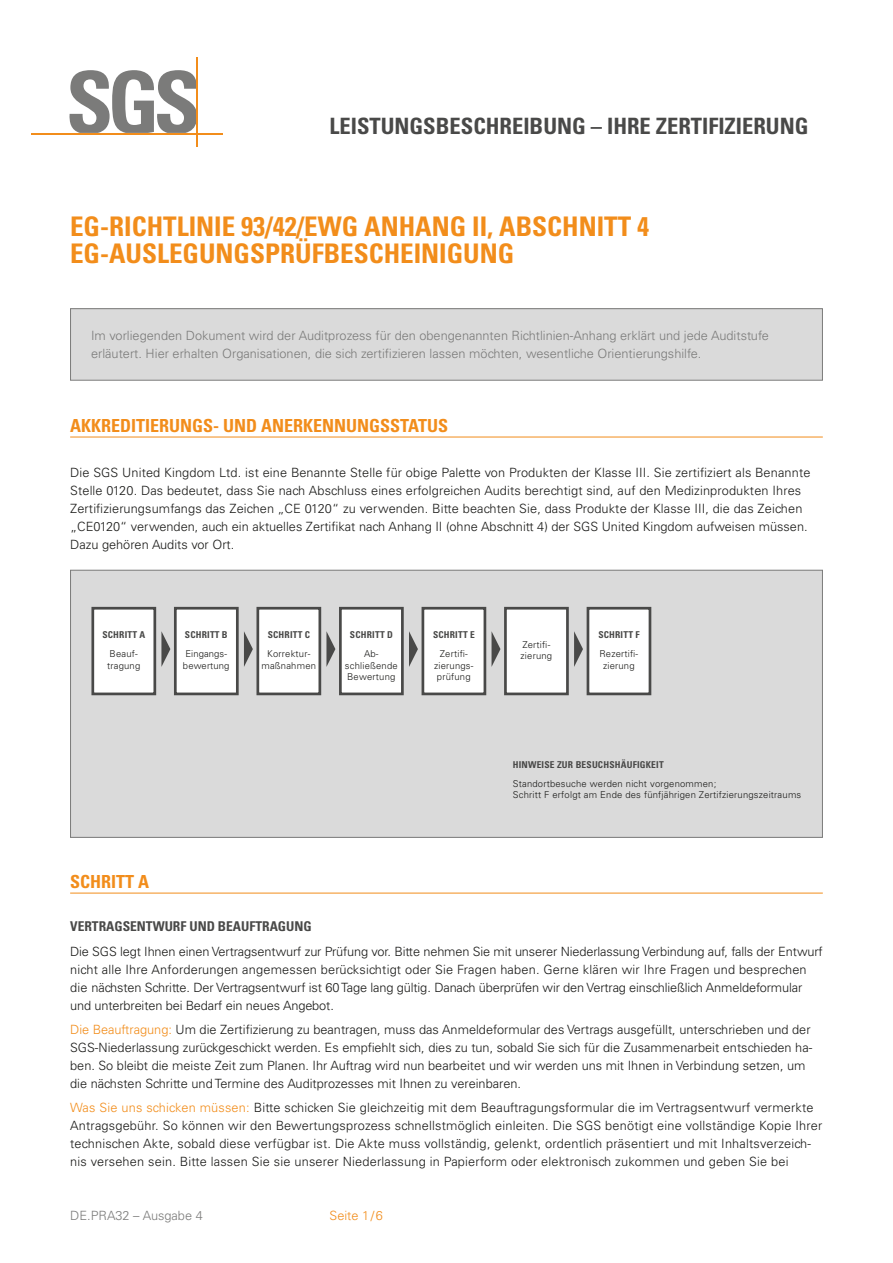
<style>
.page{position:relative;width:893px;height:1263px;background:#fff}
.page>*{position:absolute;margin:0;border:0;box-sizing:border-box;transform-origin:0 0}
.t1{font:700 condensed 27px/27px "Univers LT Std";color:#f28d1b}
.t2{font:700 condensed 22.5px "Univers LT Std";color:#494948}
.t3{font:700 condensed 18px "Univers LT Std";color:#f28d1b}
.t4{font:700 condensed 13.5px "Univers LT Std";color:#494948}
.t5{font:300 12.75px/18px "Univers LT Std";color:#1a1a18}
.t6{font:300 12.75px/18px "Univers LT Std";color:#7b7b7a}
.t7{font:300 12.75px "Univers LT Std";color:#f28d1b}
.t8{font:300 9.45px/11.4px "Univers LT Std";letter-spacing:.02em;color:#1a1a18}
.t9{font:700 condensed 9.45px "Univers LT Std";letter-spacing:.02em;color:#494948}
.s1{color:#f28d1b}
</style>
<div class="page">
<svg style="left:69px;top:70px;width:128px;height:63px"></svg>
<hr style="left:31px;top:133px;width:191px;height:1px;background:#f28d1b">
<hr style="left:197px;top:58px;width:1px;height:89px;background:#f28d1b">
<hr style="left:70px;top:437px;width:753px;height:1px;background:#f28d1b">
<hr style="left:70px;top:893px;width:753px;height:1px;background:#f28d1b">
<div style="left:71px;top:309px;width:751px;height:71px;background:#dadada"></div>
<div style="left:70px;top:308px;width:753px;height:73px;border:1px solid #7b7b7a"></div>
<div style="left:71px;top:570px;width:751px;height:267px;background:#dadada"></div>
<div style="left:93px;top:608px;width:62px;height:86px;background:#fff"></div>
<div style="left:91px;top:607px;width:65px;height:88px;border:3px solid #494948"></div>
<div style="left:175px;top:608px;width:62px;height:86px;background:#fff"></div>
<div style="left:174px;top:607px;width:65px;height:88px;border:3px solid #494948"></div>
<div style="left:258px;top:608px;width:62px;height:86px;background:#fff"></div>
<div style="left:256px;top:607px;width:65px;height:88px;border:3px solid #494948"></div>
<div style="left:340px;top:608px;width:62px;height:86px;background:#fff"></div>
<div style="left:339px;top:607px;width:65px;height:88px;border:3px solid #494948"></div>
<div style="left:423px;top:608px;width:62px;height:86px;background:#fff"></div>
<div style="left:422px;top:607px;width:64px;height:88px;border:3px solid #494948"></div>
<div style="left:505px;top:608px;width:62px;height:86px;background:#fff"></div>
<div style="left:504px;top:607px;width:65px;height:88px;border:3px solid #494948"></div>
<svg style="left:161px;top:631px;width:9px;height:36px"></svg>
<svg style="left:244px;top:631px;width:9px;height:36px"></svg>
<svg style="left:326px;top:631px;width:9px;height:36px"></svg>
<svg style="left:409px;top:631px;width:9px;height:36px"></svg>
<svg style="left:492px;top:632px;width:8px;height:34px"></svg>
<svg style="left:574px;top:631px;width:9px;height:36px"></svg>
<div style="left:588px;top:608px;width:62px;height:86px;background:#fff"></div>
<div style="left:587px;top:607px;width:64px;height:88px;border:3px solid #494948"></div>
<div style="left:70px;top:570px;width:753px;height:268px;border:1px solid #7b7b7a"></div>
<h2 class="t2" style="left:330px;top:112px;width:480px">LEISTUNGSBESCHREIBUNG – IHRE ZERTIFIZIERUNG</h2>
<h1 class="t1" style="left:70px;top:213px;width:580px">EG-RICHTLINIE 93/42/EWG ANHANG II, ABSCHNITT 4<br>EG-AUSLEGUNGSPRÜFBESCHEINIGUNG</h1>
<p class="t6" style="left:91px;top:327px;width:679px">Im vorliegenden Dokument wird der Auditprozess für den obengenannten Richtlinien-Anhang erklärt und jede Auditstufe erläutert. Hier erhalten Organisationen, die sich zertifizieren lassen möchten, wesentliche Orientierungshilfe.</p>
<h3 class="t3" style="left:70px;top:415px;width:379px">AKKREDITIERUNGS- UND ANERKENNUNGSSTATUS</h3>
<p class="t5" style="left:70px;top:464px;width:742px">Die SGS United Kingdom Ltd. ist eine Benannte Stelle für obige Palette von Produkten der Klasse III. Sie zertifiziert als Benannte Stelle 0120. Das bedeutet, dass Sie nach Abschluss eines erfolgreichen Audits berechtigt sind, auf den Medizinprodukten Ihres Zertifizierungsumfangs das Zeichen „CE 0120“ zu verwenden. Bitte beachten Sie, dass Produkte der Klasse III, die das Zeichen „CE0120“ verwenden, auch ein aktuelles Zertifikat nach Anhang II (ohne Abschnitt 4) der SGS United Kingdom aufweisen müssen.<br>Dazu gehören Audits vor Ort.</p>
<p class="t9" style="left:102px;top:629px;width:44px">SCHRITT A</p>
<p class="t8" style="left:107px;top:648px;width:35px">Beauf&shy;tragung</p>
<p class="t9" style="left:185px;top:629px;width:44px">SCHRITT B</p>
<p class="t8" style="left:183px;top:648px;width:48px">Eingangs&shy;bewertung</p>
<p class="t9" style="left:268px;top:629px;width:44px">SCHRITT C</p>
<p class="t8" style="left:261px;top:648px;width:56px;text-align:center">Korrektur&shy;maßnahmen</p>
<p class="t9" style="left:350px;top:629px;width:44px">SCHRITT D</p>
<p class="t8" style="left:345px;top:648px;width:54px;text-align:center">Ab&shy;schließende<br>Bewertung</p>
<p class="t9" style="left:433px;top:629px;width:43px">SCHRITT E</p>
<p class="t8" style="left:434px;top:648px;width:41px;text-align:center">Zertifi&shy;zierungs&shy;prüfung</p>
<p class="t8" style="left:521px;top:639px;width:33px">Zertifi&shy;zierung</p>
<p class="t9" style="left:598px;top:629px;width:43px">SCHRITT F</p>
<p class="t8" style="left:599px;top:648px;width:40px;text-align:center">Rezertifi&shy;zierung</p>
<p class="t9" style="left:513px;top:759px;width:152px">HINWEISE ZUR BESUCHSHÄUFIGKEIT</p>
<p class="t8" style="left:513px;top:778px;width:290px">Standortbesuche werden nicht vorgenommen;<br>Schritt F erfolgt am Ende des fünfjährigen Zertifzierungszeitraums</p>
<h3 class="t3" style="left:70px;top:871px;width:81px">SCHRITT A</h3>
<p class="t4" style="left:70px;top:918px;width:243px">VERTRAGSENTWURF UND BEAUFTRAGUNG</p>
<p class="t5" style="left:70px;top:942px;width:754px">Die SGS legt Ihnen einen Vertragsentwurf zur Prüfung vor. Bitte nehmen Sie mit unserer Niederlassung Verbindung auf, falls der Entwurf nicht alle Ihre Anforderungen angemessen berücksichtigt oder Sie Fragen haben. Gerne klären wir Ihre Fragen und besprechen die nächsten Schritte. Der Vertragsentwurf ist 60 Tage lang gültig. Danach überprüfen wir den Vertrag einschließlich Anmeldeformular und unterbreiten bei Bedarf ein neues Angebot.</p>
<p class="t5" style="left:70px;top:1020px;width:744px"><span class="s1">Die Beauftragung:</span> Um die Zertifizierung zu beantragen, muss das Anmeldeformular des Vertrags ausgefüllt, unterschrieben und der SGS-Niederlassung zurückgeschickt werden. Es empfiehlt sich, dies zu tun, sobald Sie sich für die Zusammenarbeit entschieden ha&shy;ben. So bleibt die meiste Zeit zum Planen. Ihr Auftrag wird nun bearbeitet und wir werden uns mit Ihnen in Verbindung setzen, um die nächsten Schritte und Termine des Auditprozesses mit Ihnen zu vereinbaren.</p>
<p class="t5" style="left:70px;top:1098px;width:754px"><span class="s1">Was Sie uns schicken müssen:</span> Bitte schicken Sie gleichzeitig mit dem Beauftragungsformular die im Vertragsentwurf vermerkte Antragsgebühr. So können wir den Bewertungsprozess schnellstmöglich einleiten. Die SGS benötigt eine vollständige Kopie Ihrer technischen Akte, sobald diese verfügbar ist. Die Akte muss vollständig, gelenkt, ordentlich präsentiert und mit Inhaltsverzeich&shy;nis versehen sein. Bitte lassen Sie sie unserer Niederlassung in Papierform oder elektronisch zukommen und geben Sie bei</p>
<p class="t6" style="left:70px;top:1206px;width:134px">DE.PRA32 – Ausgabe 4</p>
<p class="t7" style="left:330px;top:1208px;width:55px">Seite 1/6</p>
</div>
